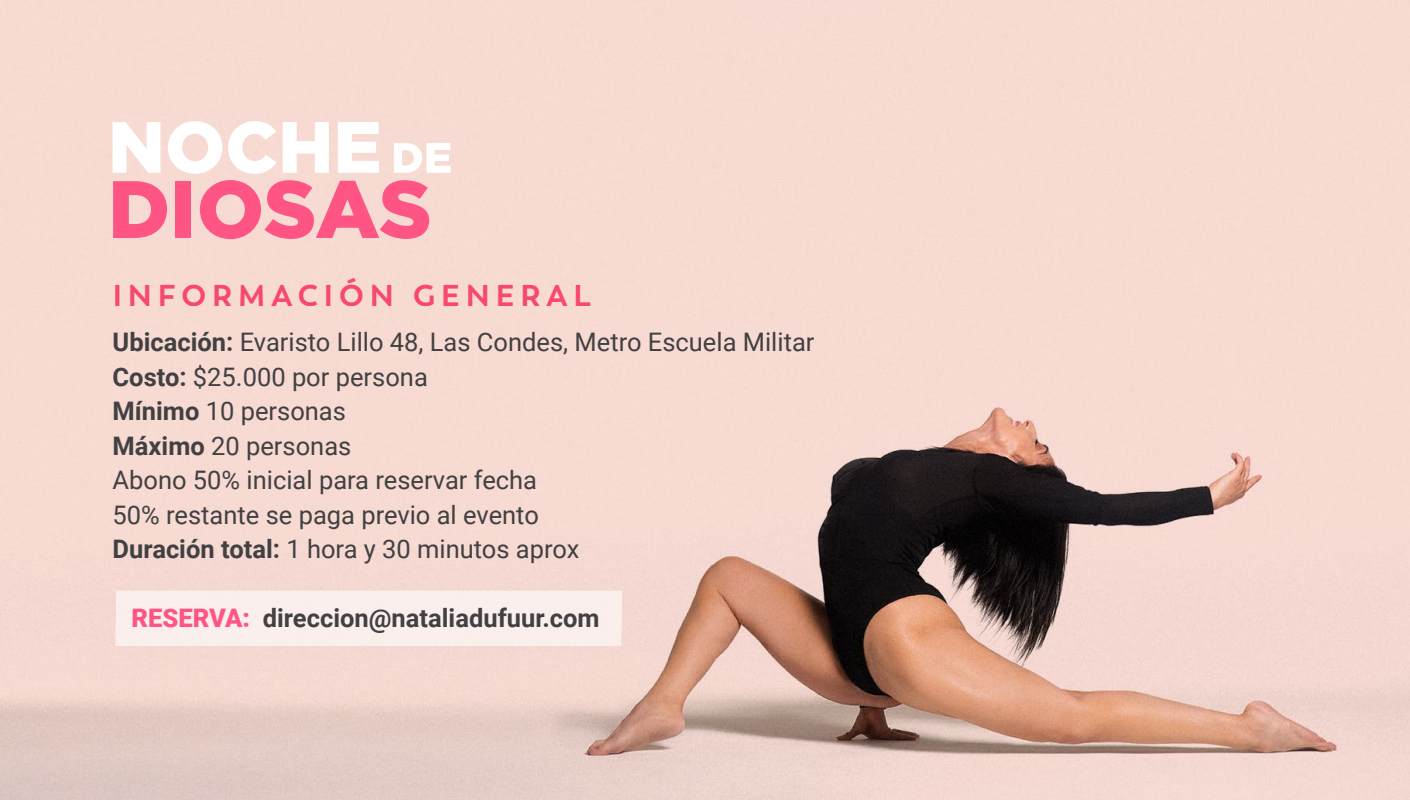
<style>
.page{position:relative;width:1410px;height:800px;background:#fff}
.page>*{position:absolute;margin:0;border:0;box-sizing:border-box;transform-origin:0 0}
.t1{font:700 30px "Boston";letter-spacing:.2em;color:#ff5585}
.t2{font:25.5px/34.5px "Roboto";color:#414042}
.t3{font:700 25.5px "Roboto";color:#414042}
.s1{font-weight:700}
.s2{font-weight:900;color:#ff5585}
</style>
<div class="page">
<img style="left:0;top:0;width:1410px;height:800px">
<div style="left:115px;top:590px;width:507px;height:56px;background:#faefec"></div>
<svg style="left:113px;top:122px;width:48px;height:51px"></svg>
<svg style="left:168px;top:121px;width:54px;height:53px"></svg>
<svg style="left:228px;top:121px;width:49px;height:53px"></svg>
<svg style="left:283px;top:122px;width:46px;height:51px"></svg>
<svg style="left:338px;top:122px;width:41px;height:51px"></svg>
<svg style="left:394px;top:143px;width:57px;height:30px"></svg>
<svg style="left:113px;top:181px;width:54px;height:57px;background:#fc7c9c"></svg>
<div style="left:176px;top:181px;width:15px;height:57px;background:#ff5585"></div>
<svg style="left:200px;top:180px;width:229px;height:59px;background:#fb8ea6"></svg>
<p class="t1" style="left:113px;top:276px;width:480px">INFORMACIÓN GENERAL</p>
<p class="t2" style="left:113px;top:324px;width:703px"><span class="s1">Ubicación:</span> Evaristo Lillo 48, Las Condes, Metro Escuela Militar <span class="s1">Costo:</span> $25.000 por persona<br><span class="s1">Mínimo</span> 10 personas<br><span class="s1">Máximo</span> 20 personas<br>Abono 50% inicial para reservar fecha<br>50% restante se paga previo al evento<br><span class="s1">Duración total:</span> 1 hora y 30 minutos aprox</p>
<p class="t3" style="left:132px;top:600px;width:470px"><span class="s2">RESERVA:</span> direccion@nataliadufuur.com</p>
</div>
